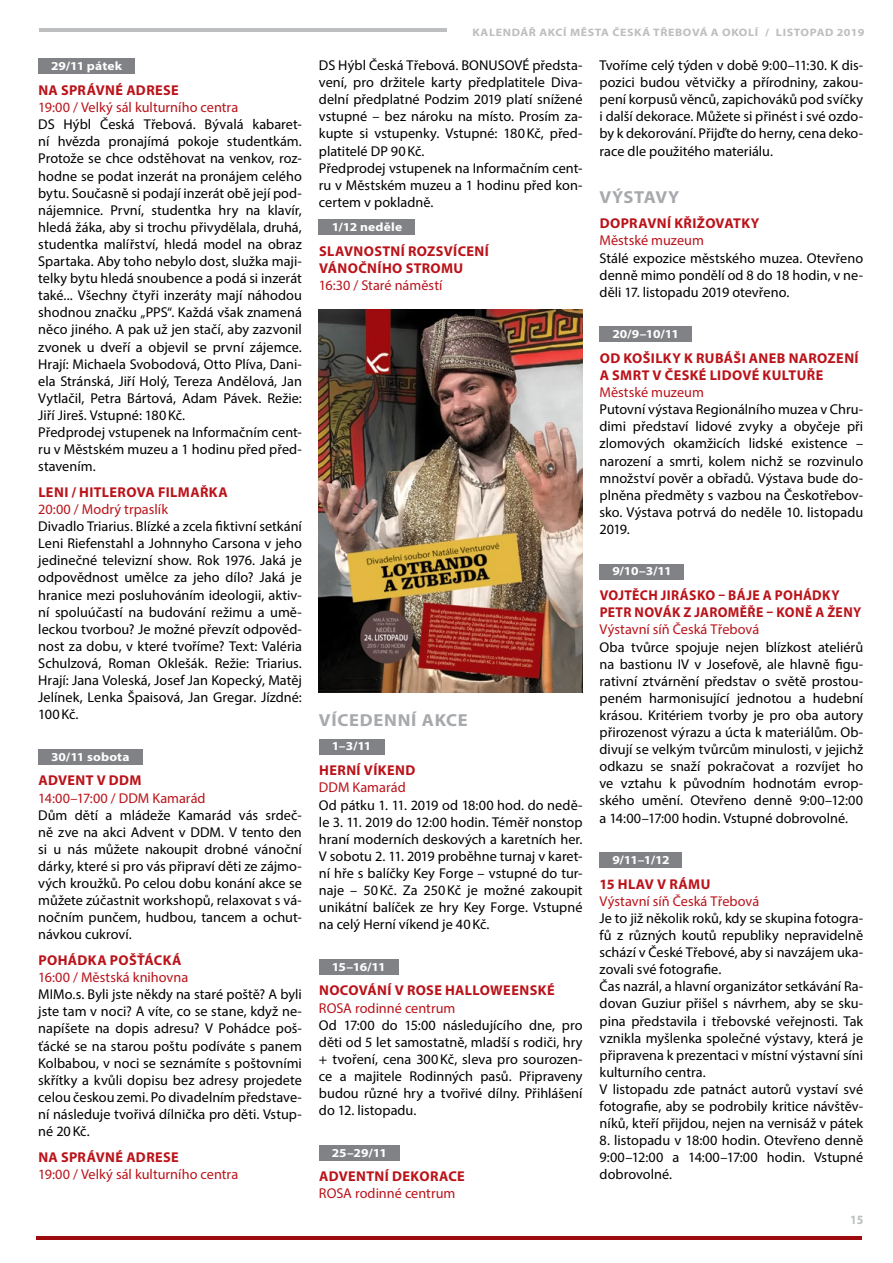
<style>
.page{position:relative;width:893px;height:1263px;background:#fff}
.page>*{position:absolute;margin:0;border:0;box-sizing:border-box;transform-origin:0 0}
.t1{font:700 17.4px "Myriad Pro";letter-spacing:.04em;color:#a7a9ac;scale:1.06 1}
.t2{font:14.25px/17.1px "Myriad Pro";color:#000;text-align:justify}
.t3{font:14.25px "Myriad Pro";color:#ba131a}
.t4{font:700 14.25px/17.1px "Myriad Pro";letter-spacing:.025em;color:#ba131a}
.t5{font:700 14.25px/17.1px "Myriad Pro";letter-spacing:.025em;color:#ba131a;scale:.96 1}
.t6{font:700 12.75px "Myriad Pro";color:#bcbec0;scale:.94 1}
.t7{font:700 12.15px "Myriad Pro";letter-spacing:.005em;color:#fff;scale:1.11 1}
.t8{font:700 10.8px "Myriad Pro";letter-spacing:.05em;color:#bcbec0;scale:1.11 1}
</style>
<div class="page">
<hr style="left:39px;top:29px;width:407px;height:3px;background:#bcbec0">
<div style="left:38px;top:59px;width:97px;height:15px;background:#808285"></div>
<div style="left:38px;top:749px;width:104px;height:15px;background:#808285"></div>
<div style="left:319px;top:219px;width:96px;height:16px;background:#808285"></div>
<div style="left:319px;top:739px;width:65px;height:15px;background:#808285"></div>
<div style="left:319px;top:959px;width:79px;height:15px;background:#808285"></div>
<div style="left:319px;top:1145px;width:81px;height:15px;background:#808285"></div>
<div style="left:600px;top:327px;width:92px;height:15px;background:#808285"></div>
<div style="left:600px;top:564px;width:84px;height:15px;background:#808285"></div>
<div style="left:600px;top:852px;width:82px;height:16px;background:#808285"></div>
<img style="left:319px;top:309px;width:264px;height:383px">
<hr style="left:37px;top:1236px;width:825px;height:3px;background:#9e0b0f">
<p class="t7" style="left:51px;top:58px;width:66px">29/11 pátek</p>
<p class="t4" style="left:38px;top:81px;width:142px">NA SPRÁVNÉ ADRESE</p>
<p class="t3" style="left:38px;top:99px;width:201px">19:00 / Velký sál kulturního centra</p>
<p class="t2" style="left:38px;top:116px;width:265px;text-align:left">DS Hýbl Česká Třebová. Bývalá kabaret&shy;ní hvězda pronajímá pokoje studentkám.<br>Protože se chce odstěhovat na venkov, roz&shy;hodne se podat inzerát na pronájem celého bytu. Současně si podají inzerát obě její pod&shy;nájemnice. První, studentka hry na klavír, hledá žáka, aby si trochu přivydělala, druhá, studentka malířství, hledá model na obraz Spartaka. Aby toho nebylo dost, služka maji&shy;telky bytu hledá snoubence a podá si inzerát také... Všechny čtyři inzeráty mají náhodou shodnou značku „PPS“. Každá však znamená něco jiného. A pak už jen stačí, aby zazvonil zvonek u dveří a objevil se první zájemce.<br>Hrají: Michaela Svobodová, Otto Plíva, Dani&shy;ela Stránská, Jiří Holý, Tereza Andělová, Jan Vytlačil, Petra Bártová, Adam Pávek. Režie:<br>Jiří Jireš. Vstupné: 180Kč.<br>Předprodej vstupenek na Informačním cent&shy;ru v Městském muzeu a 1 hodinu před před&shy;stavením.</p>
<p class="t4" style="left:38px;top:483px;width:191px">LENI / HITLEROVA FILMAŘKA</p>
<p class="t3" style="left:38px;top:500px;width:131px">20:00 / Modrý trpaslík</p>
<p class="t2" style="left:38px;top:517px;width:265px">Divadlo Triarius. Blízké a zcela fiktivní setkání Leni Riefenstahl a Johnnyho Carsona v jeho jedinečné televizní show. Rok 1976. Jaká je odpovědnost umělce za jeho dílo? Jaká je hranice mezi posluhováním ideologii, aktiv&shy;ní spoluúčastí na budování režimu a umě&shy;leckou tvorbou? Je možné převzít odpověd&shy;nost za dobu, v které tvoříme? Text: Valéria Schulzová, Roman Oklešák. Režie: Triarius.<br>Hrají: Jana Voleská, Josef Jan Kopecký, Matěj Jelínek, Lenka Špaisová, Jan Gregar. Jízdné:<br>100Kč.</p>
<p class="t7" style="left:51px;top:748px;width:72px">30/11 sobota</p>
<p class="t4" style="left:38px;top:772px;width:105px">ADVENT V DDM</p>
<p class="t3" style="left:38px;top:789px;width:169px">14:00–17:00 / DDM Kamarád</p>
<p class="t2" style="left:38px;top:806px;width:265px">Dům dětí a mládeže Kamarád vás srdeč&shy;ně zve na akci Advent v DDM. V tento den si u nás můžete nakoupit drobné vánoční dárky, které si pro vás připraví děti ze zájmo&shy;vých kroužků. Po celou dobu konání akce se můžete zúčastnit workshopů, relaxovat s vá&shy;nočním punčem, hudbou, tancem a ochut&shy;návkou cukroví.</p>
<p class="t4" style="left:38px;top:951px;width:145px">POHÁDKA POŠŤÁCKÁ</p>
<p class="t3" style="left:38px;top:968px;width:152px">16:00 / Městská knihovna</p>
<p class="t2" style="left:38px;top:986px;width:265px">MIMo.s. Byli jste někdy na staré poště? A byli jste tam v noci? A víte, co se stane, když ne&shy;napíšete na dopis adresu? V Pohádce poš&shy;ťácké se na starou poštu podíváte s panem Kolbabou, v noci se seznámíte s poštovními skřítky a kvůli dopisu bez adresy projedete celou českou zemi. Po divadelním představe&shy;ní následuje tvořivá dílnička pro děti. Vstup&shy;né 20Kč.</p>
<p class="t4" style="left:38px;top:1148px;width:142px">NA SPRÁVNÉ ADRESE</p>
<p class="t3" style="left:38px;top:1165px;width:201px">19:00 / Velký sál kulturního centra</p>
<p class="t8" style="left:472px;top:25px;width:355px">KALENDÁŘ AKCÍ MĚSTA ČESKÁ TŘEBOVÁ A OKOLÍ / LISTOPAD 2019</p>
<p class="t2" style="left:319px;top:56px;width:265px;text-align:left">DS Hýbl Česká Třebová. BONUSOVÉ předsta&shy;vení, pro držitele karty předplatitele Diva&shy;delní předplatné Podzim 2019 platí snížené vstupné – bez nároku na místo. Prosím za&shy;kupte si vstupenky. Vstupné: 180Kč, před&shy;platitelé DP 90Kč.<br>Předprodej vstupenek na Informačním cent&shy;ru v Městském muzeu a 1 hodinu před kon&shy;certem v pokladně.</p>
<p class="t7" style="left:332px;top:219px;width:65px">1/12 neděle</p>
<p class="t4" style="left:319px;top:242px;width:171px">SLAVNOSTNÍ ROZSVÍCENÍ<br>VÁNOČNÍHO STROMU</p>
<p class="t3" style="left:319px;top:277px;width:125px">16:30 / Staré náměstí</p>
<p class="t1" style="left:319px;top:709px;width:142px">VÍCEDENNÍ AKCE</p>
<p class="t7" style="left:332px;top:738px;width:37px">1–3/11</p>
<p class="t4" style="left:319px;top:761px;width:98px">HERNÍ VÍKEND</p>
<p class="t3" style="left:319px;top:779px;width:88px">DDM Kamarád</p>
<p class="t2" style="left:319px;top:796px;width:265px">Od pátku 1. 11. 2019 od 18:00 hod. do nedě&shy;le 3. 11. 2019 do 12:00 hodin. Téměř nonstop hraní moderních deskových a karetních her.<br>V sobotu 2. 11. 2019 proběhne turnaj v karet&shy;ní hře s balíčky Key Forge – vstupné do tur&shy;naje – 50Kč. Za 250Kč je možné zakoupit unikátní balíček ze hry Key Forge. Vstupné na celý Herní víkend je 40Kč.</p>
<p class="t7" style="left:332px;top:958px;width:50px">15–16/11</p>
<p class="t4" style="left:319px;top:982px;width:237px">NOCOVÁNÍ V ROSE HALLOWEENSKÉ</p>
<p class="t3" style="left:319px;top:999px;width:138px">ROSA rodinné centrum</p>
<p class="t2" style="left:319px;top:1016px;width:265px">Od 17:00 do 15:00 následujícího dne, pro děti od 5 let samostatně, mladší s rodiči, hry + tvoření, cena 300Kč, sleva pro sourozen&shy;ce a majitele Rodinných pasů. Připraveny budou různé hry a tvořivé dílny. Přihlášení do 12. listopadu.</p>
<p class="t7" style="left:332px;top:1144px;width:51px">25–29/11</p>
<p class="t4" style="left:319px;top:1167px;width:147px">ADVENTNÍ DEKORACE</p>
<p class="t3" style="left:319px;top:1185px;width:138px">ROSA rodinné centrum</p>
<p class="t2" style="left:600px;top:56px;width:265px">Tvoříme celý týden v době 9:00–11:30. K dis&shy;pozici budou větvičky a přírodniny, zakou&shy;pení korpusů věnců, zapichováků pod svíčky i další dekorace. Můžete si přinést i své ozdo&shy;by k dekorování. Přijďte do herny, cena deko&shy;race dle použitého materiálu.</p>
<p class="t1" style="left:600px;top:185px;width:77px">VÝSTAVY</p>
<p class="t4" style="left:600px;top:214px;width:161px">DOPRAVNÍ KŘIŽOVATKY</p>
<p class="t3" style="left:600px;top:232px;width:106px">Městské muzeum</p>
<p class="t2" style="left:600px;top:249px;width:265px">Stálé expozice městského muzea. Otevřeno denně mimo pondělí od 8 do 18 hodin, v ne&shy;děli 17. listopadu 2019 otevřeno.</p>
<p class="t7" style="left:612px;top:326px;width:61px">20/9–10/11</p>
<p class="t4" style="left:600px;top:349px;width:260px">OD KOŠILKY K RUBÁŠI ANEB NAROZENÍ<br>A SMRT V ČESKÉ LIDOVÉ KULTUŘE</p>
<p class="t3" style="left:600px;top:384px;width:106px">Městské muzeum</p>
<p class="t2" style="left:600px;top:401px;width:265px">Putovní výstava Regionálního muzea v Chru&shy;dimi představí lidové zvyky a obyčeje při zlomových okamžicích lidské existence – narození a smrti, kolem nichž se rozvinulo množství pověr a obřadů. Výstava bude do&shy;plněna předměty s vazbou na Českotřebov&shy;sko. Výstava potrvá do neděle 10. listopadu 2019.</p>
<p class="t7" style="left:612px;top:563px;width:55px">9/10–3/11</p>
<p class="t5" style="left:600px;top:586px;width:274px">VOJTĚCH JIRÁSKO – BÁJE A POHÁDKY<br>PETR NOVÁK Z JAROMĚŘE – KONĚ A ŽENY</p>
<p class="t3" style="left:600px;top:621px;width:161px">Výstavní síň Česká Třebová</p>
<p class="t2" style="left:600px;top:638px;width:265px">Oba tvůrce spojuje nejen blízkost ateliérů na bastionu IV v Josefově, ale hlavně figu&shy;rativní ztvárnění představ o světě prostou&shy;peném harmonisující jednotou a hudební krásou. Kritériem tvorby je pro oba autory přirozenost výrazu a úcta k materiálům. Ob&shy;divují se velkým tvůrcům minulosti, v jejichž odkazu se snaží pokračovat a rozvíjet ho ve vztahu k původním hodnotám evrop&shy;ského umění. Otevřeno denně 9:00–12:00 a 14:00–17:00 hodin. Vstupné dobrovolné.</p>
<p class="t7" style="left:612px;top:852px;width:53px">9/11–1/12</p>
<p class="t4" style="left:600px;top:875px;width:112px">15 HLAV V RÁMU</p>
<p class="t3" style="left:600px;top:892px;width:161px">Výstavní síň Česká Třebová</p>
<p class="t2" style="left:600px;top:909px;width:265px;text-align:left">Je to již několik roků, kdy se skupina fotogra&shy;fů z různých koutů republiky nepravidelně schází v České Třebové, aby si navzájem uka&shy;zovali své fotografie.<br>Čas nazrál, a hlavní organizátor setkávání Ra&shy;dovan Guziur přišel s návrhem, aby se sku&shy;pina představila i třebovské veřejnosti. Tak vznikla myšlenka společné výstavy, která je připravena k prezentaci v místní výstavní síni kulturního centra.<br>V listopadu zde patnáct autorů vystaví své fotografie, aby se podrobily kritice návštěv&shy;níků, kteří přijdou, nejen na vernisáž v pátek</p>
<p class="t2" style="left:600px;top:1132px;width:265px">8. listopadu v 18:00 hodin. Otevřeno denně 9:00–12:00 a 14:00–17:00 hodin. Vstupné dobrovolné.</p>
<p class="t6" style="left:850px;top:1212px;width:16px">15</p>
</div>
